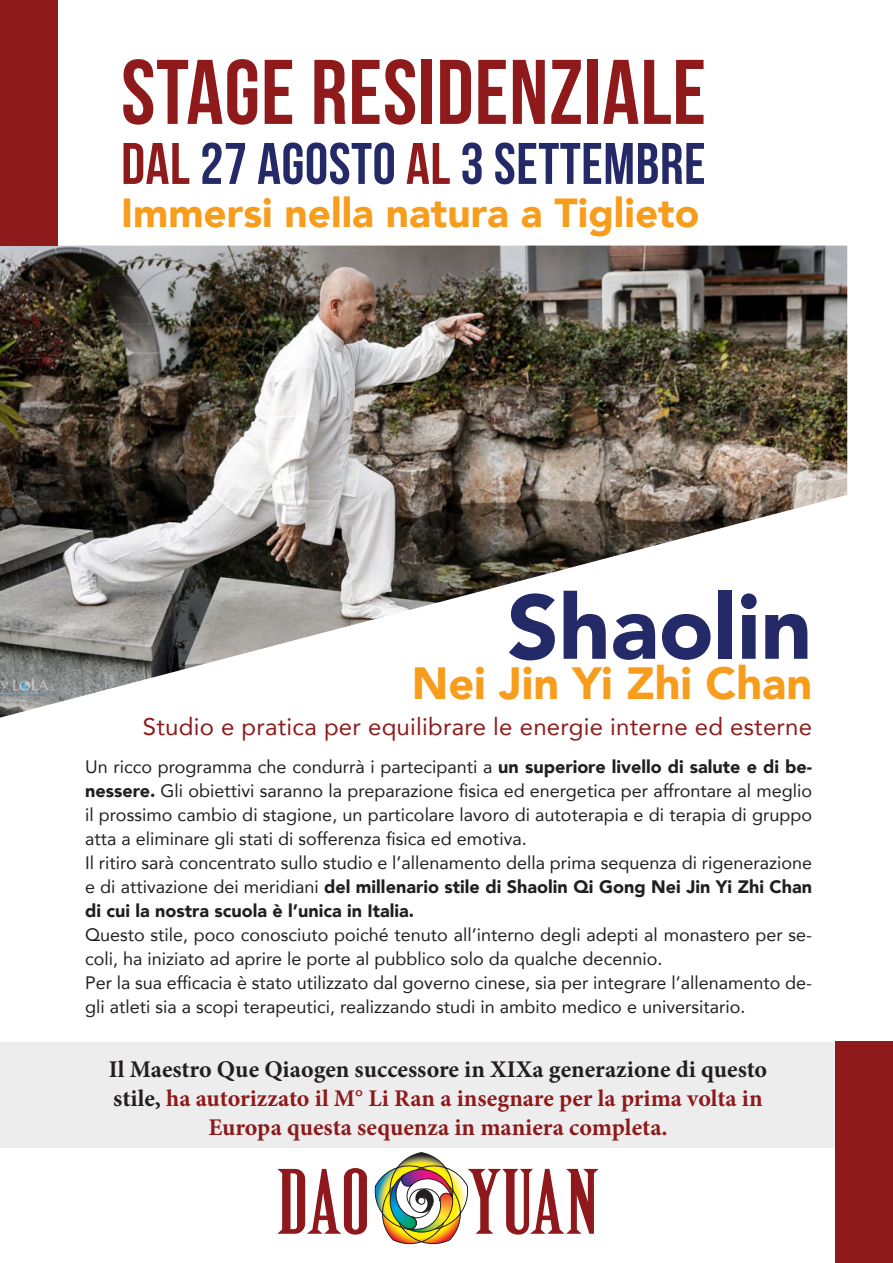
<style>
.page{position:relative;width:893px;height:1263px;background:#fff}
.page>*{position:absolute;margin:0;border:0;box-sizing:border-box;transform-origin:0 0}
.t1{font:91.5px "Bebas Neue";letter-spacing:.01em;color:#8e1a1b}
.t2{font:900 90px "Avenir";color:#242a68}
.t3{font:58.5px "Bebas Neue";letter-spacing:.01em;color:#242a68}
.t4{font:900 45px "Avenir";color:#f89c1c}
.t5{font:900 40.5px "Avenir";color:#f89c1c}
.t6{font:700 24px "Minion Pro";color:#8e1a1b}
.t7{font:700 24px "Minion Pro";color:#231f20}
.t8{font:24px "Avenir";letter-spacing:.01em;color:#8e1a1b}
.t9{font:18px/24px "Avenir";color:#231f20;text-align:justify}
.s1{color:#8e1a1b}
.s2{font-weight:900}
.s3{color:#231f20}
</style>
<div class="page">
<img style="left:0;top:246px;width:847px;height:472px">
<div style="left:0;top:1042px;width:893px;height:106px;background:#ededee"></div>
<svg style="left:277px;top:1168px;width:90px;height:66px"></svg>
<img style="left:375px;top:1152px;width:224px;height:92px">
<div style="left:0;top:0;width:57px;height:246px;background:#8e1a1b"></div>
<div style="left:836px;top:1042px;width:57px;height:221px;background:#8e1a1b"></div>
<p class="t1" style="left:121px;top:42px;width:586px">STAGE RESIDENZIALE</p>
<p class="t3" style="left:121px;top:132px;width:586px"><span class="s1">DAL</span> 27 AGOSTO <span class="s1">AL</span> 3 SETTEMBRE</p>
<p class="t5" style="left:121px;top:179px;width:580px">Immersi nella natura a Tiglieto</p>
<p class="t2" style="left:507px;top:550px;width:307px">Shaolin</p>
<p class="t4" style="left:412px;top:645px;width:402px">Nei Jin Yi Zhi Chan</p>
<p class="t8" style="left:143px;top:708px;width:671px">Studio e pratica per equilibrare le energie interne ed esterne</p>
<p class="t9" style="left:85px;top:754px;width:729px">Un ricco programma che condurrà i partecipanti a <span class="s2">un superiore livello di salute e di be&shy;nessere.</span> Gli obiettivi saranno la preparazione fisica ed energetica per affrontare al meglio il prossimo cambio di stagione, un particolare lavoro di autoterapia e di terapia di gruppo atta a eliminare gli stati di sofferenza fisica ed emotiva.</p>
<p class="t9" style="left:85px;top:850px;width:729px">Il ritiro sarà concentrato sullo studio e l’allenamento della prima sequenza di rigenerazione e di attivazione dei meridiani <span class="s2">del millenario stile di Shaolin Qi Gong Nei Jin Yi Zhi Chan di cui la nostra scuola è l’unica in Italia.</span></p>
<p class="t9" style="left:85px;top:922px;width:729px">Questo stile, poco conosciuto poiché tenuto all’interno degli adepti al monastero per se&shy;coli, ha iniziato ad aprire le porte al pubblico solo da qualche decennio.</p>
<p class="t9" style="left:85px;top:970px;width:729px">Per la sua efficacia è stato utilizzato dal governo cinese, sia per integrare l’allenamento de&shy;gli atleti sia a scopi terapeutici, realizzando studi in ambito medico e universitario.</p>
<p class="t7" style="left:109px;top:1053px;width:660px">Il Maestro Que Qiaogen successore in XIXa generazione di questo</p>
<p class="t6" style="left:113px;top:1081px;width:651px"><span class="s3">stile,</span> ha autorizzato il M° Li Ran a insegnare per la prima volta in</p>
<p class="t6" style="left:208px;top:1110px;width:461px">Europa questa sequenza in maniera completa.</p>
</div>
